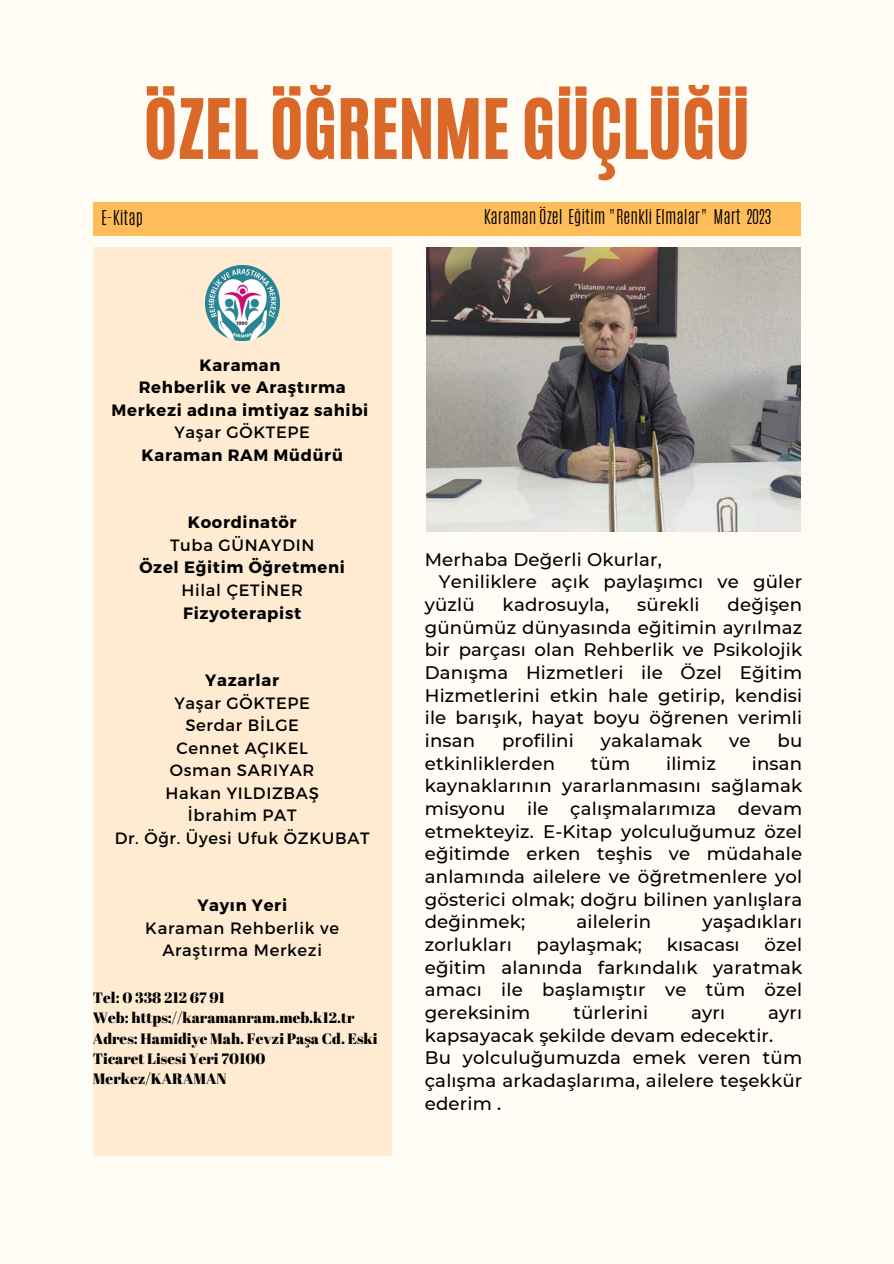
<style>
.page{position:relative;width:894px;height:1264px;background:#fff}
.page>*{position:absolute;margin:0;border:0;box-sizing:border-box;transform-origin:0 0}
.t1{font:68.85px "CA Generated";color:#d96829}
.t2{font:500 18.15px/22.6px "Montserrat";letter-spacing:.01em;color:#000}
.t3{font:300 17.1px "Antonio";color:#000}
.t4{font:700 16.35px/22.5px "Montserrat";letter-spacing:.04em;color:#000;text-align:center}
.t5{font:16.35px/22.5px "Montserrat";letter-spacing:.04em;color:#000;text-align:center}
.t6{font:15px/20.2px "Abril Fatface";color:#000}
.s1{font-weight:400}
.s2{font-weight:700}
</style>
<div class="page">
<div style="left:0;top:0;width:893px;height:1263px;background:#fffbf5"></div>
<img style="left:426px;top:248px;width:374px;height:283px">
<div style="left:93px;top:202px;width:707px;height:33px;background:#ffbd59"></div>
<div style="left:93px;top:248px;width:298px;height:907px;background:#ffebd1"></div>
<img style="left:205px;top:266px;width:74px;height:74px">
<h3 class="t1" style="left:144px;top:79px;width:607px">ÖZEL ÖĞRENME GÜÇLÜĞÜ</h3>
<h3 class="t3" style="left:101px;top:206px;width:43px">E-Kitap</h3>
<p class="t3" style="left:483px;top:205px;width:289px">Karaman Özel Eğitim "Renkli Elmalar" Mart 2023</p>
<h3 class="t4" style="left:111px;top:353px;width:258px">Karaman<br>Rehberlik ve Araştırma<br>Merkezi adına imtiyaz sahibi<br><span class="s1">Yaşar GÖKTEPE<br></span>Karaman RAM Müdürü</h3>
<h3 class="t4" style="left:139px;top:510px;width:207px">Koordinatör<br><span class="s1">Tuba GÜNAYDIN<br></span>Özel Eğitim Öğretmeni<br><span class="s1">Hilal ÇETİNER<br></span>Fizyoterapist</h3>
<h3 class="t5" style="left:115px;top:668px;width:256px"><span class="s2">Yazarlar<br></span>Yaşar GÖKTEPE<br>Serdar BİLGE<br>Cennet AÇIKEL<br>Osman SARIYAR<br>Hakan YILDIZBAŞ<br>İbrahim PAT<br>Dr. Öğr. Üyesi Ufuk ÖZKUBAT</h3>
<h3 class="t5" style="left:145px;top:893px;width:195px"><span class="s2">Yayın Yeri<br></span>Karaman Rehberlik ve<br>Araştırma Merkezi</h3>
<p class="t6" style="left:93px;top:987px;width:133px">Tel: 0 338 212 67 91</p>
<p class="t6" style="left:93px;top:1007px;width:263px">Web: https://karamanram.meb.k12.tr</p>
<h2 class="t6" style="left:93px;top:1027px;width:284px">Adres: Hamidiye Mah. Fevzi Paşa Cd. Eski<br>Ticaret Lisesi Yeri 70100<br>Merkez/KARAMAN</h2>
<p class="t2" style="left:424px;top:547px;width:238px">Merhaba Değerli Okurlar,</p>
<p class="t2" style="left:438px;top:570px;width:365px">Yeni li klere açık paylaşımcı ve güler</p>
<p class="t2" style="left:424px;top:593px;width:51px">yüzlü</p>
<p class="t2" style="left:502px;top:593px;width:108px">kadrosuyla,</p>
<p class="t2" style="left:637px;top:593px;width:61px">sürekli</p>
<p class="t2" style="left:424px;top:593px;width:379px;text-indent:303px">değişen günümüz dünyasında eğitimin ayrılmaz bi r parçası olan Rehberli k ve Psi koloji k<br>Danışma Hizmetleri i le Özel Eğiti m<br>Hizmetleri ni etki n hale geti ri p, kendisi i le barışık, hayat boyu öğrenen veri mli i nsan</p>
<p class="t2" style="left:502px;top:729px;width:70px">profilini</p>
<p class="t2" style="left:600px;top:729px;width:103px">yakalamak</p>
<p class="t2" style="left:729px;top:729px;width:23px">ve</p>
<p class="t2" style="left:777px;top:729px;width:26px">bu</p>
<p class="t2" style="left:424px;top:751px;width:132px">etki nli klerden</p>
<p class="t2" style="left:590px;top:751px;width:41px">tüm</p>
<p class="t2" style="left:666px;top:751px;width:51px">ilimiz</p>
<p class="t2" style="left:424px;top:751px;width:379px;text-align:justify;text-indent:327px">i nsan kaynaklarının yararlanmasını sağlamak misyonu i le çalışmalarımıza devam etmekteyiz. E-Kitap yolculuğumuz özel eğiti mde erken teşhis ve müdahale anlamında ai lelere ve öğretmenlere yol gösterici olmak; doğru bi li nen yanlışlara deği nmek;</p>
<p class="t2" style="left:576px;top:910px;width:76px">ai leleri n</p>
<p class="t2" style="left:702px;top:910px;width:101px">yaşadıkları</p>
<p class="t2" style="left:424px;top:933px;width:88px">zorlukları</p>
<p class="t2" style="left:536px;top:933px;width:107px">paylaşmak;</p>
<p class="t2" style="left:666px;top:933px;width:74px">kısacası</p>
<p class="t2" style="left:424px;top:933px;width:379px;text-align:justify;text-indent:340px">özel eğitim alanında farkındalık yaratmak amacı i le başlamıştır ve tüm özel gereksi ni m</p>
<p class="t2" style="left:573px;top:1001px;width:73px">türleri ni</p>
<p class="t2" style="left:691px;top:1001px;width:36px">ayrı</p>
<p class="t2" style="left:424px;top:1001px;width:379px;text-indent:343px">ayrı kapsayacak şeki lde devam edecekti r.<br>Bu yolculuğumuzda emek veren tüm çalışma arkadaşlarıma, ai lelere teşekkür ederi m .</p>
</div>
